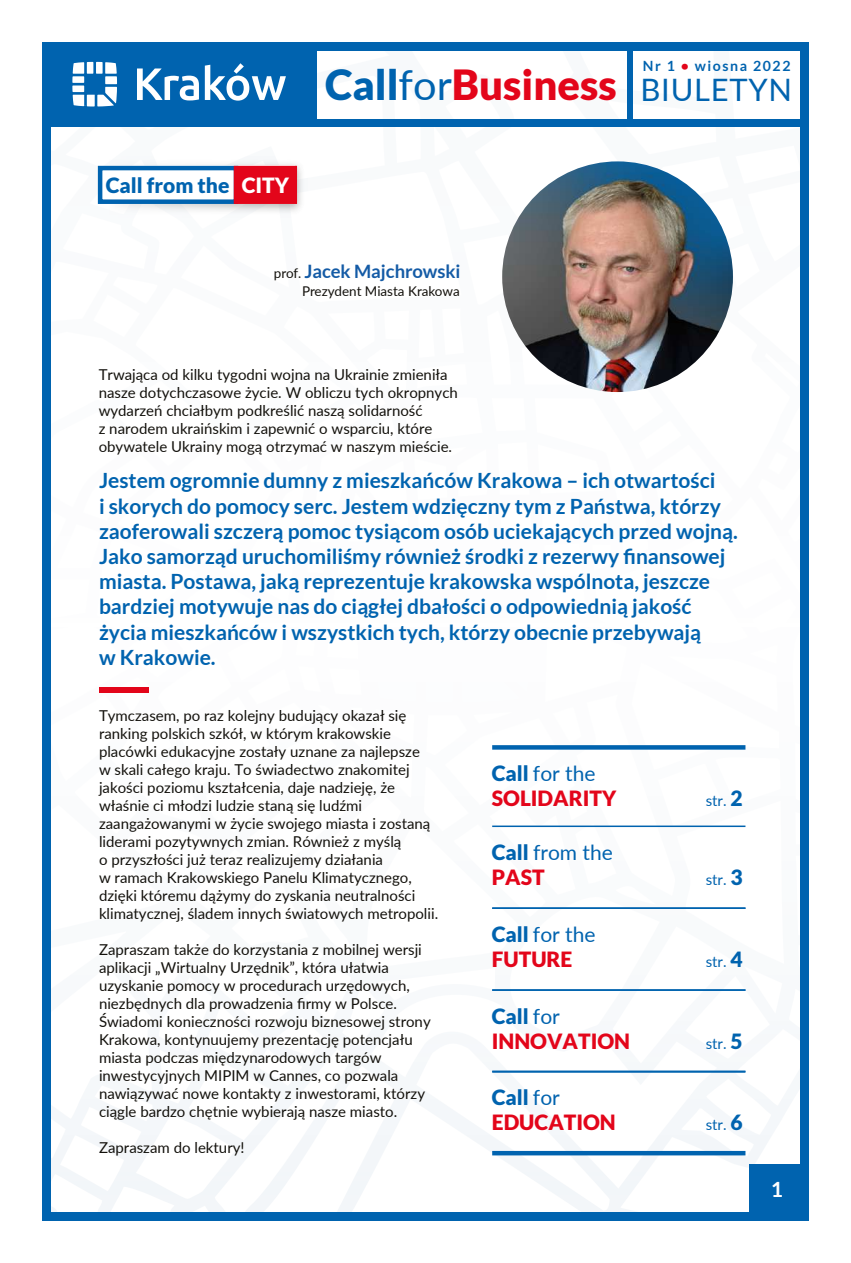
<style>
.page{position:relative;width:851px;height:1263px;background:#fff}
.page>*{position:absolute;margin:0;border:0;box-sizing:border-box;transform-origin:0 0}
.t1{font:900 41.55px "Lato";color:#e3051a}
.t2{font:700 21px/25.2px "Lato";color:#0063af}
.t3{font:900 21px/25.2px "Lato";color:#e3051a}
.t4{font:21px/25.2px "Lato";color:#0063af}
.t5{font:900 21px "Lato";color:#0063af}
.t6{font:700 21px "Lato";color:#fff}
.t7{font:700 18.45px "Lato";color:#145ba6}
.t8{font:15px/18px "Lato";color:#13110c}
.t9{font:15px "Lato";color:#0063af}
.t10{font:700 14.1px "Lato";letter-spacing:.11em;color:#0063af}
.t11{font:13.5px "Lato";color:#13110c}
.s1{color:#fff}
.s2{color:#e3051a}
.s3{color:#0063af}
.s4{font-weight:400;color:#0063af}
.s5{font-weight:400;font-size:30.9px;color:#0063af}
.s6{font-weight:400;font-size:13.5px;color:#13110c}
.s7{font-weight:900}
.s8{font-weight:900;color:#e3051a}
.s9{font-weight:900;font-size:21px}
</style>
<div class="page">
<div style="left:0;top:0;width:850px;height:1263px;background:linear-gradient(to right,#fff,#fdfefe)"></div>
<div style="left:42px;top:45px;width:758px;height:1167px;background:#fff"></div>
<div style="left:42px;top:42px;width:274px;height:84px;background:#0063af"></div>
<svg style="left:72px;top:62px;width:45px;height:45px"></svg>
<svg style="left:137px;top:63px;width:149px;height:38px"></svg>
<div style="left:42px;top:42px;width:766px;height:9px;background:#0063af"></div>
<div style="left:42px;top:42px;width:9px;height:1179px;background:#0063af"></div>
<div style="left:800px;top:42px;width:8px;height:1176px;background:#0063af"></div>
<div style="left:42px;top:1212px;width:766px;height:9px;background:#0063af"></div>
<div style="left:749px;top:1164px;width:57px;height:52px;background:#0063af"></div>
<div style="left:627px;top:43px;width:5px;height:82px;background:#0063af"></div>
<div style="left:42px;top:119px;width:764px;height:7px;background:#0063af"></div>
<img style="left:97px;top:160px;width:207px;height:53px">
<div style="left:100px;top:168px;width:136px;height:34px;background:#fff"></div>
<div style="left:98px;top:166px;width:140px;height:38px;border:4px solid #0063af"></div>
<div style="left:236px;top:168px;width:59px;height:34px;background:#e3051a"></div>
<div style="left:234px;top:166px;width:63px;height:38px;border:4px solid #e3051a"></div>
<div style="left:492px;top:745px;width:253px;height:5px;background:#0063af"></div>
<hr style="left:492px;top:825px;width:253px;height:2px;background:#0063af">
<hr style="left:492px;top:907px;width:253px;height:2px;background:#0063af">
<hr style="left:492px;top:989px;width:253px;height:2px;background:#0063af">
<hr style="left:492px;top:1071px;width:253px;height:2px;background:#0063af">
<hr style="left:492px;top:1070px;width:253px;height:2px;background:#0063af">
<hr style="left:492px;top:1151px;width:253px;height:4px;background:#0063af">
<div style="left:99px;top:687px;width:49px;height:6px;background:#e3051a"></div>
<img style="left:502px;top:161px;width:230px;height:231px;border-radius:115px">
<h2 class="t5" style="left:106px;top:173px;width:185px">Call from the <span class="s1">CITY</span></h2>
<p class="t10" style="left:642px;top:58px;width:149px">Nr 1 <span class="s2">•</span> wiosna 2022</p>
<h1 class="t1" style="left:325px;top:61px;width:468px"><span class="s3">Call</span><span class="s4">for</span>Business <span class="s5">BIULETYN</span></h1>
<p class="t7" style="left:274px;top:260px;width:188px"><span class="s6">prof.</span> Jacek Majchrowski</p>
<p class="t11" style="left:302px;top:281px;width:159px">Prezydent Miasta Krakowa</p>
<p class="t8" style="left:99px;top:365px;width:360px">Trwająca od kilku tygodni wojna na Ukrainie zmieniła nasze dotychczasowe życie. W obliczu tych okropnych wydarzeń chciałbym podkreślić naszą solidarność<br>z narodem ukraińskim i zapewnić o wsparciu, które obywatele Ukrainy mogą otrzymać w naszym mieście.</p>
<p class="t2" style="left:99px;top:468px;width:640px">Jestem ogromnie dumny z mieszkańców Krakowa – ich otwartości<br>i skorych do pomocy serc. Jestem wdzięczny tym z Państwa, którzy zaoferowali szczerą pomoc tysiącom osób uciekających przed wojną.<br>Jako samorząd uruchomiliśmy również środki z rezerwy finansowej miasta. Postawa, jaką reprezentuje krakowska wspólnota, jeszcze bardziej motywuje nas do ciągłej dbałości o odpowiednią jakość życia mieszkańców i wszystkich tych, którzy obecnie przebywają<br>w Krakowie.</p>
<p class="t8" style="left:99px;top:706px;width:340px">Tymczasem, po raz kolejny budujący okazał się ranking polskich szkół, w którym krakowskie placówki edukacyjne zostały uznane za najlepsze<br>w skali całego kraju. To świadectwo znakomitej jakości poziomu kształcenia, daje nadzieję, że właśnie ci młodzi ludzie staną się ludźmi zaangażowanymi w życie swojego miasta i zostaną liderami pozytywnych zmian. Również z myślą<br>o przyszłości już teraz realizujemy działania<br>w ramach Krakowskiego Panelu Klimatycznego, dzięki któremu dążymy do zyskania neutralności klimatycznej, śladem innych światowych metropolii.</p>
<p class="t8" style="left:99px;top:940px;width:333px">Zapraszam także do korzystania z mobilnej wersji aplikacji „Wirtualny Urzędnik”, która ułatwia uzyskanie pomocy w procedurach urzędowych, niezbędnych dla prowadzenia firmy w Polsce.<br>Świadomi konieczności rozwoju biznesowej strony Krakowa, kontynuujemy prezentację potencjału miasta podczas międzynarodowych targów inwestycyjnych MIPIM w Cannes, co pozwala nawiązywać nowe kontakty z inwestorami, którzy ciągle bardzo chętnie wybierają nasze miasto.</p>
<p class="t8" style="left:99px;top:1138px;width:147px">Zapraszam do lektury!</p>
<h2 class="t3" style="left:491px;top:760px;width:126px"><span class="s3">Call</span> <span class="s4">for the<br></span>SOLIDARITY</h2>
<h2 class="t4" style="left:491px;top:839px;width:123px"><span class="s7">Call</span> from the<br><span class="s8">PAST</span></h2>
<h2 class="t4" style="left:491px;top:921px;width:105px"><span class="s7">Call</span> for the<br><span class="s8">FUTURE</span></h2>
<h2 class="t3" style="left:491px;top:1003px;width:140px"><span class="s3">Call</span> <span class="s4">for<br></span>INNOVATION</h2>
<h2 class="t3" style="left:491px;top:1084px;width:125px"><span class="s3">Call</span> <span class="s4">for<br></span>EDUCATION</h2>
<p class="t9" style="left:705px;top:790px;width:38px">str. <span class="s9">2</span></p>
<p class="t9" style="left:705px;top:869px;width:38px">str. <span class="s9">3</span></p>
<p class="t9" style="left:705px;top:951px;width:38px">str. <span class="s9">4</span></p>
<p class="t9" style="left:705px;top:1033px;width:38px">str. <span class="s9">5</span></p>
<p class="t9" style="left:705px;top:1114px;width:38px">str. <span class="s9">6</span></p>
<h2 class="t6" style="left:770px;top:1177px;width:14px">1</h2>
</div>
